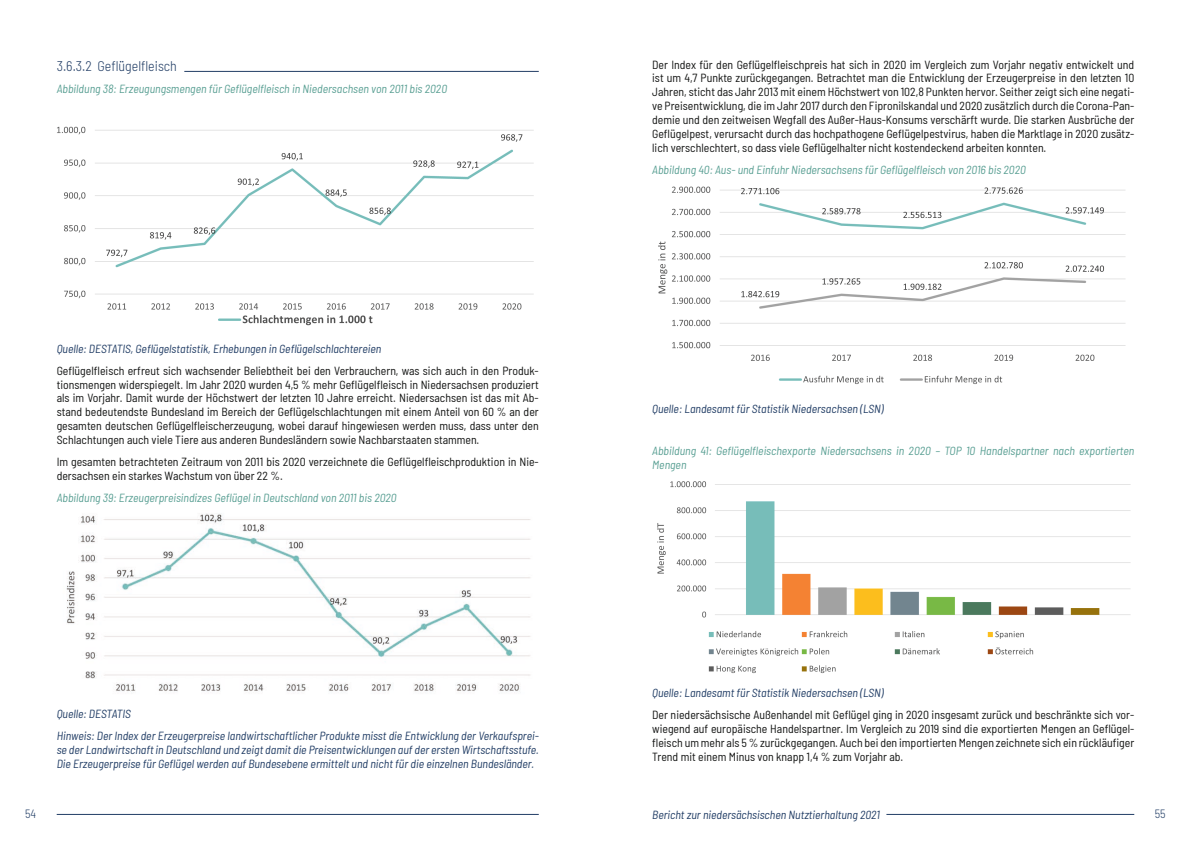
<style>
.page{position:relative;width:1191px;height:842px;background:#fff}
.page>*{position:absolute;margin:0;border:0;box-sizing:border-box;transform-origin:0 0}
._4{font:300 semi-condensed 14px "Barlow";color:#213d65}
.t1{font:300 semi-condensed 12px "Barlow";color:#213d65}
.t2{font:semi-condensed 11.8px/13.9px "Barlow";color:#131413;text-align:justify}
.t3{font:italic semi-condensed 11.8px/13.9px "Barlow";color:#213d65;text-align:justify}
.t4{font:italic semi-condensed 11.8px/13.9px "Barlow";color:#599f93}
</style>
<div class="page">
<hr style="left:57px;top:814px;width:482px;height:1px;background:#213d65">
<hr style="left:886px;top:814px;width:248px;height:1px;background:#213d65">
<img style="left:57px;top:126px;width:477px;height:200px">
<img style="left:66px;top:513px;width:465px;height:179px">
<img style="left:658px;top:186px;width:468px;height:198px">
<img style="left:657px;top:481px;width:474px;height:193px">
<hr style="left:184px;top:71px;width:355px;height:1px;background:#213d65">
<p class="_4" style="left:57px;top:56px;width:122px">3.6.3.2 Geflügelfleisch</p>
<p class="t4" style="left:57px;top:81px;width:392px">Abbildung 38: Erzeugungsmengen für Geflügelfleisch in Niedersachsen von 2011 bis 2020</p>
<p class="t3" style="left:57px;top:341px;width:326px">Quelle: DESTATIS, Geflügelstatistik, Erhebungen in Geflügelschlachtereien</p>
<p class="t2" style="left:57px;top:363px;width:483px">Geflügelfleisch erfreut sich wachsender Beliebtheit bei den Verbrauchern, was sich auch in den Produk&shy;tionsmengen widerspiegelt. Im Jahr 2020 wurden 4,5 % mehr Geflügelfleisch in Niedersachsen produziert als im Vorjahr. Damit wurde der Höchstwert der letzten 10 Jahre erreicht. Niedersachsen ist das mit Ab&shy;stand bedeutendste Bundesland im Bereich der Geflügelschlachtungen mit einem Anteil von 60 % an der gesamten deutschen Geflügelfleischerzeugung, wobei darauf hingewiesen werden muss, dass unter den Schlachtungen auch viele Tiere aus anderen Bundesländern sowie Nachbarstaaten stammen.</p>
<p class="t2" style="left:57px;top:454px;width:483px">Im gesamten betrachteten Zeitraum von 2011 bis 2020 verzeichnete die Geflügelfleischproduktion in Nie&shy;dersachsen ein starkes Wachstum von über 22 %.</p>
<p class="t4" style="left:57px;top:490px;width:341px">Abbildung 39: Erzeugerpreisindizes Geflügel in Deutschland von 2011 bis 2020</p>
<p class="t3" style="left:57px;top:706px;width:76px">Quelle: DESTATIS</p>
<p class="t3" style="left:57px;top:728px;width:483px">Hinweis: Der Index der Erzeugerpreise landwirtschaftlicher Produkte misst die Entwicklung der Verkaufsprei&shy;se der Landwirtschaft in Deutschland und zeigt damit die Preisentwicklungen auf der ersten Wirtschaftsstufe.<br>Die Erzeugerpreise für Geflügel werden auf Bundesebene ermittelt und nicht für die einzelnen Bundesländer.</p>
<p class="t2" style="left:652px;top:56px;width:483px">Der Index für den Geflügelfleischpreis hat sich in 2020 im Vergleich zum Vorjahr negativ entwickelt und ist um 4,7 Punkte zurückgegangen. Betrachtet man die Entwicklung der Erzeugerpreise in den letzten 10<br>Jahren, sticht das Jahr 2013 mit einem Höchstwert von 102,8 Punkten hervor. Seither zeigt sich eine negati&shy;ve Preisentwicklung, die im Jahr 2017 durch den Fipronilskandal und 2020 zusätzlich durch die Corona-Pan&shy;demie und den zeitweisen Wegfall des Außer-Haus-Konsums verschärft wurde. Die starken Ausbrüche der Geflügelpest, verursacht durch das hochpathogene Geflügelpestvirus, haben die Marktlage in 2020 zusätz&shy;lich verschlechtert, so dass viele Geflügelhalter nicht kostendeckend arbeiten konnten.</p>
<p class="t4" style="left:652px;top:162px;width:375px">Abbildung 40: Aus- und Einfuhr Niedersachsens für Geflügelfleisch von 2016 bis 2020</p>
<p class="t3" style="left:652px;top:401px;width:233px">Quelle: Landesamt für Statistik Niedersachsen (LSN)</p>
<p class="t4" style="left:652px;top:443px;width:483px">Abbildung 41: Geflügelfleischexporte Niedersachsens in 2020 – TOP 10 Handelspartner nach exportierten<br>Mengen</p>
<p class="t3" style="left:652px;top:685px;width:233px">Quelle: Landesamt für Statistik Niedersachsen (LSN)</p>
<p class="t2" style="left:652px;top:707px;width:483px">Der niedersächsische Außenhandel mit Geflügel ging in 2020 insgesamt zurück und beschränkte sich vor&shy;wiegend auf europäische Handelspartner. Im Vergleich zu 2019 sind die exportierten Mengen an Geflügel&shy;fleisch um mehr als 5 % zurückgegangen. Auch bei den importierten Mengen zeichnete sich ein rückläufiger Trend mit einem Minus von knapp 1,4 % zum Vorjahr ab.</p>
<p class="t1" style="left:25px;top:805px;width:13px">54</p>
<p class="t3" style="left:652px;top:807px;width:229px">Bericht zur niedersächsischen Nutztierhaltung 2021</p>
<p class="t1" style="left:1154px;top:805px;width:12px">55</p>
</div>
